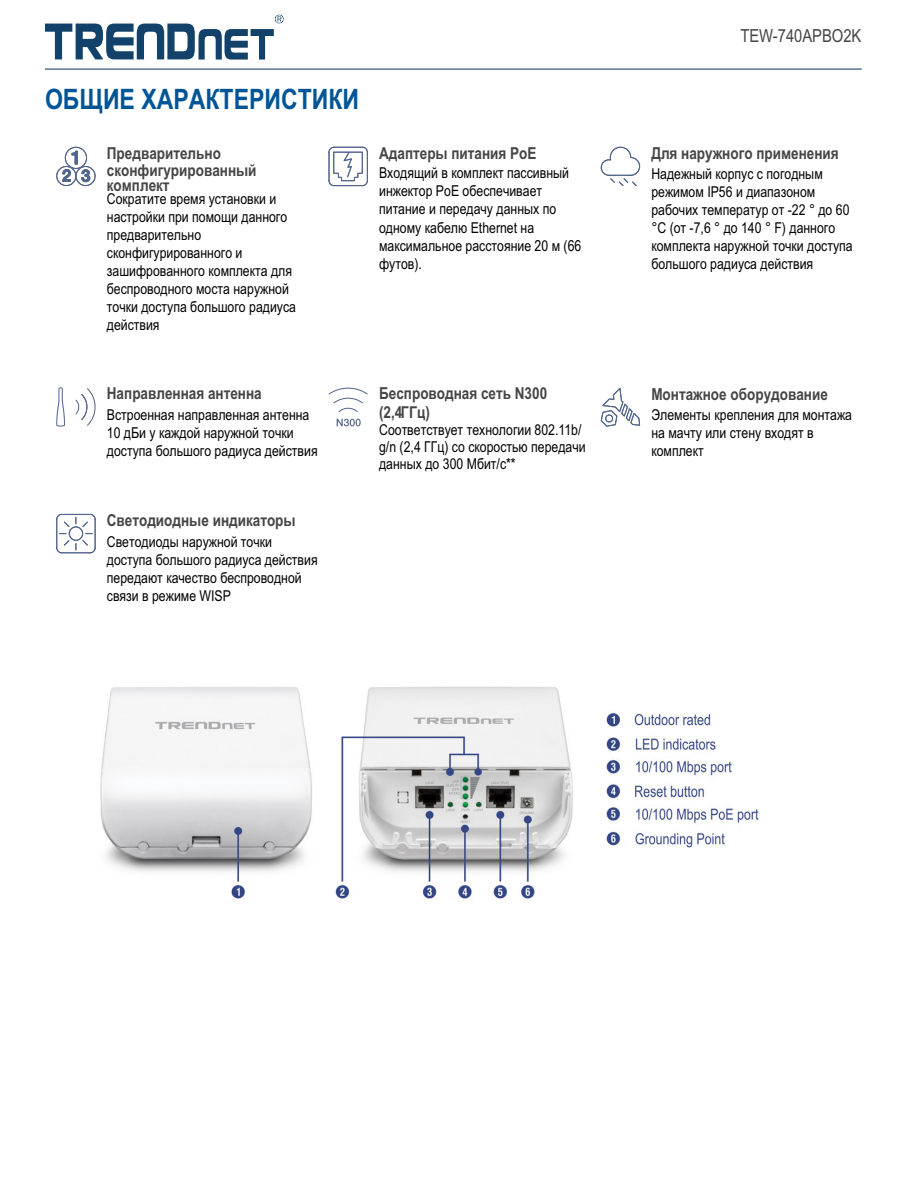
<style>
.page{position:relative;width:918px;height:1188px;background:#fff}
.page>*{position:absolute;margin:0;border:0;box-sizing:border-box;transform-origin:0 0}
.t1{font:700 28.2px "Arial Narrow";color:#005596}
.t2{font:18px "Arial Narrow";color:#454545}
.t3{font:700 16.5px/17.5px "Arial Narrow";color:#454545}
.t4{font:15px/18px "Arial Narrow";color:#000}
</style>
<div class="page">
<svg style="left:45px;top:15px;width:238px;height:45px"></svg>
<div style="left:65px;top:147px;width:22px;height:22px;border:1px solid #52658c;border-radius:50%"></div>
<div style="left:56px;top:166px;width:20px;height:20px;border:1px solid #52658c;border-radius:50%"></div>
<div style="left:76px;top:166px;width:20px;height:20px;border:1px solid #52658c;border-radius:50%"></div>
<svg style="left:63px;top:151px;width:27px;height:31px"></svg>
<svg style="left:337px;top:419px;width:24px;height:7px"></svg>
<svg style="left:328px;top:387px;width:40px;height:25px"></svg>
<svg style="left:600px;top:146px;width:41px;height:40px"></svg>
<svg style="left:56px;top:388px;width:9px;height:38px"></svg>
<svg style="left:75px;top:388px;width:21px;height:38px"></svg>
<svg style="left:328px;top:146px;width:40px;height:41px"></svg>
<svg style="left:600px;top:388px;width:41px;height:39px"></svg>
<svg style="left:56px;top:513px;width:40px;height:41px"></svg>
<hr style="left:45px;top:68px;width:817px;height:2px;background:#32537e">
<img style="left:100px;top:687px;width:659px;height:212px">
<h1 class="t1" style="left:45px;top:89px;width:316px">ОБЩИЕ ХАРАКТЕРИСТИКИ</h1>
<p class="t3" style="left:107px;top:146px;width:151px">Предварительно сконфигурированный</p>
<p class="t3" style="left:107px;top:178px;width:64px">комплект</p>
<p class="t4" style="left:107px;top:192px;width:191px">Сократите время установки и настройки при помощи данного предварительно сконфигурированного и зашифрованного комплекта для беспроводного моста наружной точки доступа большого радиуса действия</p>
<p class="t3" style="left:379px;top:146px;width:159px">Адаптеры питания PoE</p>
<p class="t4" style="left:379px;top:165px;width:204px">Входящий в комплект пассивный инжектор PoE обеспечивает питание и передачу данных по одному кабелю Ethernet на максимальное расстояние 20 м (66 футов).</p>
<p class="t3" style="left:107px;top:386px;width:156px">Направленная антенна</p>
<p class="t4" style="left:107px;top:407px;width:212px">Встроенная направленная антенна<br>10 дБи у каждой наружной точки доступа большого радиуса действия</p>
<p class="t3" style="left:107px;top:513px;width:190px">Светодиодные индикаторы</p>
<p class="t4" style="left:107px;top:534px;width:212px">Светодиоды наружной точки доступа большого радиуса действия передают качество беспроводной связи в режиме WISP</p>
<p class="t3" style="left:379px;top:386px;width:170px;line-height:18.5px">Беспроводная сеть N300 (2,4 ГГц)</p>
<p class="t4" style="left:379px;top:423px;width:208px;line-height:16.8px">Соответствует технологии 802.11b/ g/n (2,4 ГГц) со скоростью передачи данных до 300 Мбит/с**</p>
<p class="t2" style="left:740px;top:28px;width:123px">TEW-740APBO2K</p>
<p class="t3" style="left:651px;top:146px;width:189px">Для наружного применения</p>
<p class="t4" style="left:651px;top:166px;width:203px">Надежный корпус с погодным режимом IP56 и диапазоном рабочих температур от -22 ° до 60 °C (от -7,6 ° до 140 ° F) данного комплекта наружной точки доступа большого радиуса действия</p>
<p class="t3" style="left:651px;top:386px;width:178px">Монтажное оборудование</p>
<p class="t4" style="left:651px;top:407px;width:202px">Элементы крепления для монтажа на мачту или стену входят в комплект</p>
</div>
